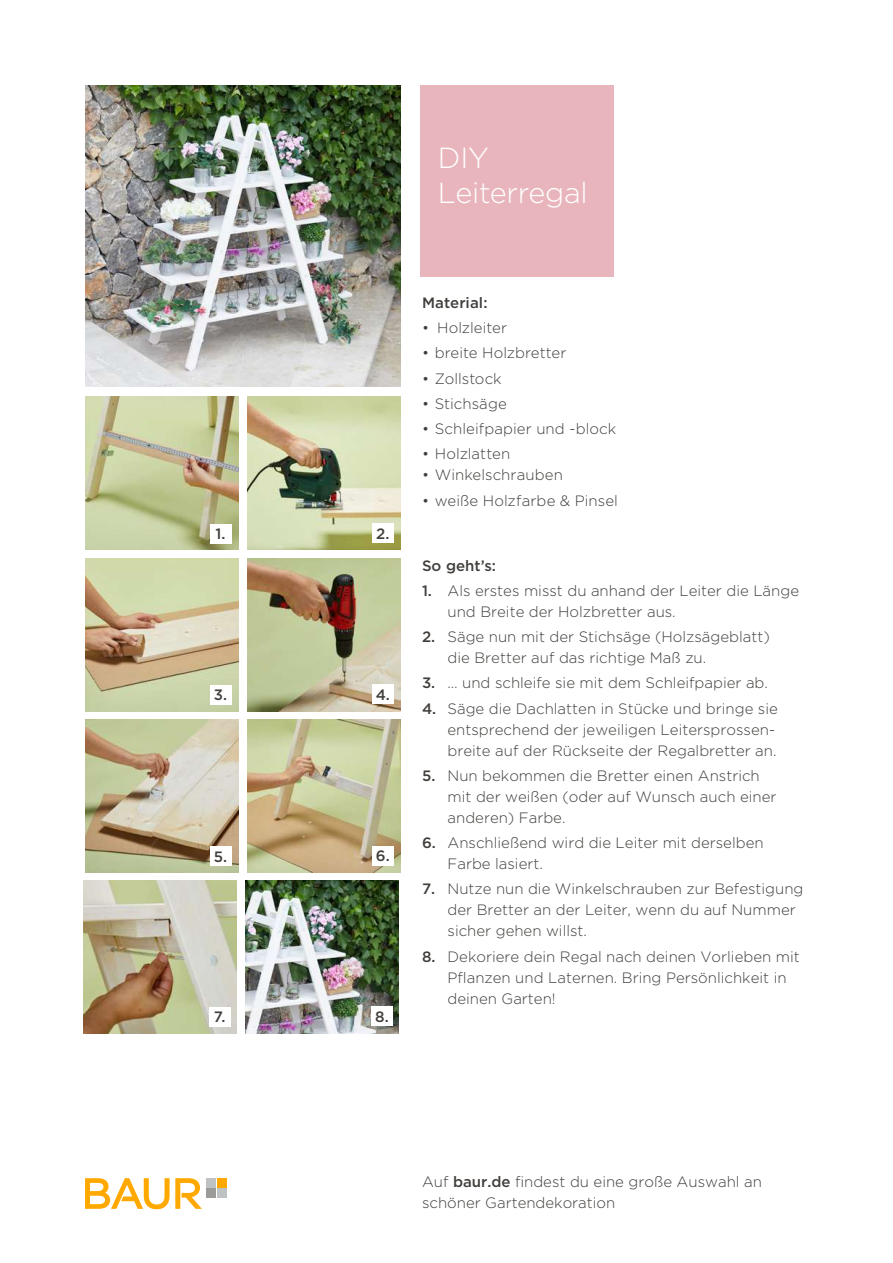
<style>
.page{position:relative;width:893px;height:1263px;background:#fff}
.page>*{position:absolute;margin:0;border:0;box-sizing:border-box;transform-origin:0 0}
.t1{font:300 29.1px/35.2px "Gotham";letter-spacing:-.01em;color:#fff}
.t2{font:300 15px/21px "Gotham";color:#413e3b}
.t3{font:500 15px "Gotham";color:#413e3b}
.s1{font-weight:500}
</style>
<div class="page">
<img style="left:85px;top:85px;width:315px;height:302px">
<img style="left:85px;top:397px;width:153px;height:153px">
<img style="left:247px;top:397px;width:153px;height:153px">
<img style="left:247px;top:558px;width:153px;height:153px">
<img style="left:85px;top:558px;width:153px;height:153px">
<img style="left:85px;top:719px;width:153px;height:153px">
<img style="left:84px;top:881px;width:153px;height:153px">
<img style="left:247px;top:719px;width:153px;height:153px">
<img style="left:246px;top:881px;width:153px;height:153px">
<div style="left:210px;top:524px;width:21px;height:19px;background:#fff"></div>
<div style="left:210px;top:685px;width:21px;height:19px;background:#fff"></div>
<div style="left:210px;top:847px;width:21px;height:19px;background:#fff"></div>
<div style="left:209px;top:1007px;width:21px;height:19px;background:#fff"></div>
<div style="left:372px;top:524px;width:21px;height:19px;background:#fff"></div>
<div style="left:372px;top:685px;width:21px;height:19px;background:#fff"></div>
<div style="left:372px;top:846px;width:21px;height:20px;background:#fff"></div>
<div style="left:371px;top:1007px;width:21px;height:19px;background:#fff"></div>
<div style="left:420px;top:85px;width:193px;height:191px;background:#e9b5bc"></div>
<div style="left:207px;top:1178px;width:9px;height:9px;background:#bfc2c2"></div>
<div style="left:217px;top:1178px;width:9px;height:9px;background:#ffa900"></div>
<div style="left:207px;top:1188px;width:9px;height:10px;background:#9b9b9a"></div>
<div style="left:217px;top:1188px;width:9px;height:10px;background:#bfc2c2"></div>
<svg style="left:85px;top:1178px;width:117px;height:31px"></svg>
<h1 class="t1" style="left:438px;top:139px;width:151px">DIY<br>Leiterregal</h1>
<p class="t3" style="left:422px;top:293px;width:67px">Material:</p>
<p class="t2" style="left:422px;top:317px;width:86px">• Holzleiter</p>
<p class="t2" style="left:422px;top:342px;width:146px">• breite Holzbretter</p>
<p class="t2" style="left:422px;top:367px;width:81px">• Zollstock</p>
<p class="t2" style="left:422px;top:393px;width:86px">• Stichsäge</p>
<p class="t2" style="left:422px;top:418px;width:196px">• Schleifpapier und -block</p>
<p class="t2" style="left:422px;top:443px;width:90px">• Holzlatten</p>
<p class="t2" style="left:422px;top:464px;width:142px">• Winkelschrauben</p>
<p class="t2" style="left:422px;top:489px;width:197px">• weiße Holzfarbe &amp; Pinsel</p>
<p class="t3" style="left:216px;top:524px;width:11px">1.</p>
<p class="t3" style="left:376px;top:524px;width:15px">2.</p>
<p class="t3" style="left:214px;top:685px;width:15px">3.</p>
<p class="t3" style="left:214px;top:847px;width:15px">5.</p>
<p class="t3" style="left:376px;top:685px;width:16px">4.</p>
<p class="t3" style="left:376px;top:846px;width:15px">6.</p>
<p class="t3" style="left:422px;top:555px;width:76px">So geht’s:</p>
<p class="t2" style="left:448px;top:579px;width:353px;text-indent:-26px"><span class="s1">1.</span> Als erstes misst du anhand der Leiter die Länge und Breite der Holzbretter aus.</p>
<p class="t2" style="left:448px;top:626px;width:324px;text-indent:-26px"><span class="s1">2.</span> Säge nun mit der Stichsäge (Holzsägeblatt) die Bretter auf das richtige Maß zu.</p>
<p class="t2" style="left:422px;top:672px;width:347px"><span class="s1">3.</span> … und schleife sie mit dem Schleifpapier ab.</p>
<p class="t2" style="left:448px;top:697px;width:332px;text-indent:-26px"><span class="s1">4.</span> Säge die Dachlatten in Stücke und bringe sie entsprechend der jeweiligen Leitersprossen&shy;breite auf der Rückseite der Regalbretter an.</p>
<p class="t2" style="left:448px;top:764px;width:330px;text-indent:-26px"><span class="s1">5.</span> Nun bekommen die Bretter einen Anstrich mit der weißen (oder auf Wunsch auch einer anderen) Farbe.</p>
<p class="t2" style="left:448px;top:832px;width:318px;text-indent:-26px"><span class="s1">6.</span> Anschließend wird die Leiter mit derselben<br>Farbe lasiert.</p>
<p class="t2" style="left:448px;top:878px;width:357px;text-indent:-26px"><span class="s1">7.</span> Nutze nun die Winkelschrauben zur Befestigung der Bretter an der Leiter, wenn du auf Nummer sicher gehen willst.</p>
<p class="t2" style="left:448px;top:945px;width:354px;text-indent:-26px"><span class="s1">8.</span> Dekoriere dein Regal nach deinen Vorlieben mit<br>Pflanzen und Laternen. Bring Persönlichkeit in deinen Garten!</p>
<p class="t3" style="left:214px;top:1007px;width:13px">7.</p>
<p class="t3" style="left:375px;top:1006px;width:15px">8.</p>
<p class="t2" style="left:422px;top:1171px;width:341px">Auf <span class="s1">baur.de</span> findest du eine große Auswahl an schöner Gartendekoration</p>
</div>
